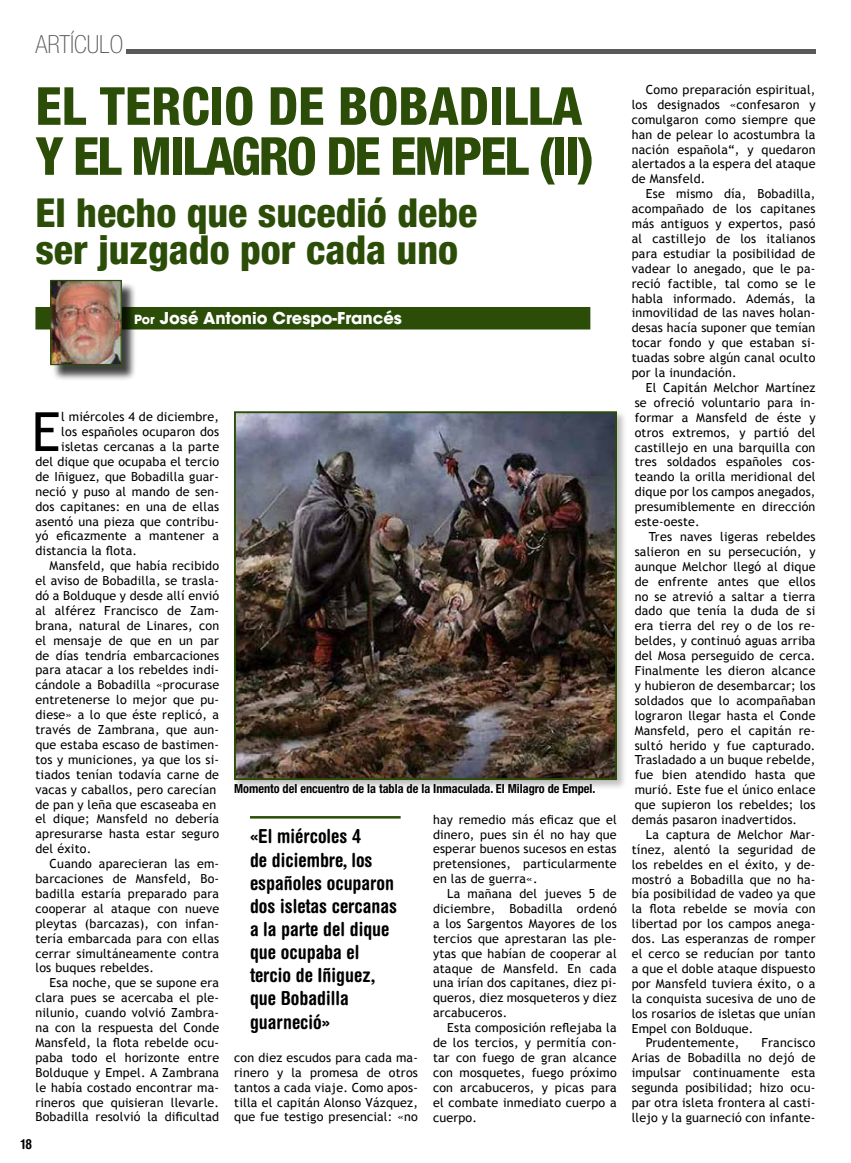
<style>
.page{position:relative;width:851px;height:1163px;background:#fff}
.page>*{position:absolute;margin:0;border:0;box-sizing:border-box;transform-origin:0 0}
.t1{font:54.12px "Trebuchet MS";color:#000}
.t2{font:800 condensed 52.5px/50px "Helvetica Neue LT Std";color:#2b4d07}
.t3{font:800 condensed 40px/37.5px "Helvetica Neue LT Std";color:#2b4d07}
.t4{font:100 condensed 25px "Helvetica Neue LT Std";color:#58595b}
.t5{font:700 condensed 19.38px/23.1px "Helvetica Rounded LT Std";color:#000}
.t6{font:700 16.25px "ITC Avant Garde Std";color:#fff}
.t7{font:700 condensed 13.75px "Helvetica Rounded LT Std";color:#000}
.t8{font:12.5px/14.9px "Trebuchet MS";letter-spacing:.015em;color:#000;text-align:justify}
.t9{font:700 condensed 12.5px "Helvetica Neue LT Std";color:#000}
.s1{font-size:12.5px}
</style>
<div class="page">
<hr style="left:126px;top:50px;width:689px;height:4px;background:#58595b">
<div style="left:35px;top:307px;width:555px;height:22px;background:#2b4d07"></div>
<div style="left:52px;top:282px;width:85px;height:99px;background:#000;opacity:.75"></div>
<img style="left:52px;top:282px;width:68px;height:81px">
<div style="left:50px;top:280px;width:72px;height:85px;border:1px solid #2b4d07"></div>
<hr style="left:250px;top:816px;width:150px;height:2px;background:#2b4d07">
<div style="left:232px;top:409px;width:395px;height:381px;background:#000;opacity:.25"></div>
<img style="left:237px;top:414px;width:377px;height:363px">
<div style="left:234px;top:411px;width:383px;height:369px;border:2px solid #2b4d07"></div>
<h3 class="t4" style="left:35px;top:30px;width:89px">ARTÍCULO</h3>
<h2 class="t2" style="left:35px;top:80px;width:560px">El Tercio de Bobadilla y el Milagro de Empel (II)</h2>
<h3 class="t3" style="left:35px;top:193px;width:443px">El hecho que sucedió debe ser juzgado por cada uno</h3>
<h3 class="t6" style="left:134px;top:308px;width:269px"><span class="s1">Por</span> José Antonio Crespo-Francés</h3>
<h1 class="t1" style="left:31px;top:400px;width:30px">E</h1>
<p class="t8" style="left:61px;top:409px;width:159px">l miércoles 4 de diciembre,</p>
<p class="t8" style="left:61px;top:424px;width:159px">los españoles ocuparon dos</p>
<p class="t8" style="left:61px;top:439px;width:159px">isletas cercanas a la parte</p>
<p class="t8" style="left:35px;top:454px;width:185px">del dique que ocupaba el tercio</p>
<p class="t8" style="left:35px;top:469px;width:185px">de Iñiguez, que Bobadilla guar-</p>
<p class="t8" style="left:35px;top:484px;width:185px">neció y puso al mando de sen-</p>
<p class="t8" style="left:35px;top:499px;width:185px">dos capitanes: en una de ellas</p>
<p class="t8" style="left:35px;top:513px;width:185px">asentó una pieza que contribu-</p>
<p class="t8" style="left:35px;top:528px;width:185px">yó eficazmente a mantener a</p>
<p class="t8" style="left:35px;top:543px;width:103px">distancia la flota.</p>
<p class="t8" style="left:50px;top:558px;width:171px">Mansfeld, que había recibido</p>
<p class="t8" style="left:35px;top:573px;width:185px">el aviso de Bobadilla, se trasla-</p>
<p class="t8" style="left:35px;top:588px;width:185px">dó a Bolduque y desde allí envió</p>
<p class="t8" style="left:35px;top:603px;width:185px">al alférez Francisco de Zam-</p>
<p class="t8" style="left:35px;top:618px;width:185px">brana, natural de Linares, con</p>
<p class="t8" style="left:35px;top:633px;width:185px">el mensaje de que en un par</p>
<p class="t8" style="left:35px;top:647px;width:185px">de días tendría embarcaciones</p>
<p class="t8" style="left:35px;top:662px;width:185px">para atacar a los rebeldes indi-</p>
<p class="t8" style="left:35px;top:677px;width:185px">cándole a Bobadilla «procurase</p>
<p class="t8" style="left:35px;top:692px;width:185px">entretenerse lo mejor que pu-</p>
<p class="t8" style="left:35px;top:707px;width:185px">diese» a lo que éste replicó, a</p>
<p class="t8" style="left:35px;top:722px;width:185px">través de Zambrana, que aun-</p>
<p class="t8" style="left:35px;top:737px;width:185px">que estaba escaso de bastimen-</p>
<p class="t8" style="left:35px;top:752px;width:185px">tos y municiones, ya que los si-</p>
<p class="t8" style="left:35px;top:767px;width:185px">tiados tenían todavía carne de</p>
<p class="t8" style="left:35px;top:781px;width:182px">vacas y caballos, pero carecían</p>
<p class="t8" style="left:35px;top:796px;width:182px">de pan y leña que escaseaba en</p>
<p class="t8" style="left:35px;top:811px;width:185px">el dique; Mansfeld no debería</p>
<p class="t8" style="left:35px;top:826px;width:185px">apresurarse hasta estar seguro</p>
<p class="t8" style="left:35px;top:841px;width:57px">del éxito.</p>
<p class="t8" style="left:50px;top:856px;width:171px">Cuando aparecieran las em-</p>
<p class="t8" style="left:35px;top:871px;width:185px">barcaciones de Mansfeld, Bo-</p>
<p class="t8" style="left:35px;top:886px;width:185px">badilla estaría preparado para</p>
<p class="t8" style="left:35px;top:901px;width:185px">cooperar al ataque con nueve</p>
<p class="t8" style="left:35px;top:915px;width:185px">pleytas (barcazas), con infan-</p>
<p class="t8" style="left:35px;top:930px;width:185px">tería embarcada para con ellas</p>
<p class="t8" style="left:35px;top:945px;width:185px">cerrar simultáneamente contra</p>
<p class="t8" style="left:35px;top:960px;width:120px">los buques rebeldes.</p>
<p class="t8" style="left:50px;top:975px;width:171px">Esa noche, que se supone era</p>
<p class="t8" style="left:35px;top:990px;width:185px">clara pues se acercaba el ple-</p>
<p class="t8" style="left:35px;top:1005px;width:185px">nilunio, cuando volvió Zambra-</p>
<p class="t8" style="left:35px;top:1020px;width:185px">na con la respuesta del Conde</p>
<p class="t8" style="left:35px;top:1035px;width:185px">Mansfeld, la flota rebelde ocu-</p>
<p class="t8" style="left:35px;top:1049px;width:185px">paba todo el horizonte entre</p>
<p class="t8" style="left:35px;top:1064px;width:185px">Bolduque y Empel. A Zambrana</p>
<p class="t8" style="left:35px;top:1079px;width:185px">le había costado encontrar ma-</p>
<p class="t8" style="left:35px;top:1094px;width:185px">rineros que quisieran llevarle.</p>
<p class="t8" style="left:35px;top:1109px;width:185px">Bobadilla resolvió la dificultad</p>
<p class="t7" style="left:21px;top:1135px;width:13px">18</p>
<p class="t9" style="left:234px;top:780px;width:363px">Momento del encuentro de la tabla de la Inmaculada. El Milagro de Empel.</p>
<h3 class="t5" style="left:250px;top:824px;width:148px">«El miércoles 4<br>de diciembre, los españoles ocuparon dos isletas cercanas a la parte del dique que ocupaba el tercio de Iñiguez, que Bobadilla guarneció»</h3>
<p class="t8" style="left:433px;top:811px;width:185px">hay remedio más eficaz que el dinero, pues sin él no hay que esperar buenos sucesos en estas pretensiones, particularmente en las de guerra«.</p>
<p class="t8" style="left:433px;top:886px;width:185px;text-indent:14px">La mañana del jueves 5 de diciembre, Bobadilla ordenó a los Sargentos Mayores de los tercios que aprestaran las ple&shy;ytas que habían de cooperar al ataque de Mansfeld. En cada una irían dos capitanes, diez pi&shy;queros, diez mosqueteros y diez arcabuceros.</p>
<p class="t8" style="left:433px;top:1020px;width:185px;text-indent:14px">Esta composición reflejaba la de los tercios, y permitía con&shy;tar con fuego de gran alcance con mosquetes, fuego próximo con arcabuceros, y picas para el combate inmediato cuerpo a cuerpo.</p>
<p class="t8" style="left:234px;top:1049px;width:185px">con diez escudos para cada ma&shy;rinero y la promesa de otros tantos a cada viaje. Como apos&shy;tilla el capitán Alonso Vázquez, que fue testigo presencial: «no</p>
<p class="t8" style="left:631px;top:82px;width:185px;text-indent:14px">Como preparación espiritual, los designados «confesaron y comulgaron como siempre que han de pelear lo acostumbra la nación española“, y quedaron alertados a la espera del ataque de Mansfeld.</p>
<p class="t8" style="left:631px;top:186px;width:185px;text-indent:14px">Ese mismo día, Bobadilla, acompañado de los capitanes más antiguos y expertos, pasó al castillejo de los italianos para estudiar la posibilidad de vadear lo anegado, que le pa&shy;reció factible, tal como se le habla informado. Además, la inmovilidad de las naves holan&shy;desas hacía suponer que temían tocar fondo y que estaban si&shy;tuadas sobre algún canal oculto por la inundación.</p>
<p class="t8" style="left:634px;top:380px;width:182px;text-indent:11px">El Capitán Melchor Martínez se ofreció voluntario para in&shy;formar a Mansfeld de éste y otros extremos, y partió del castillejo en una barquilla con tres soldados españoles cos&shy;teando la orilla meridional del dique por los campos anegados, presumiblemente en dirección este-oeste.</p>
<p class="t8" style="left:631px;top:529px;width:185px;text-indent:17px">Tres naves ligeras rebeldes salieron en su persecución, y aunque Melchor llegó al dique de enfrente antes que ellos no se atrevió a saltar a tierra dado que tenía la duda de si era tierra del rey o de los re&shy;beldes, y continuó aguas arriba del Mosa perseguido de cerca.<br>Finalmente les dieron alcance y hubieron de desembarcar; los soldados que lo acompañaban lograron llegar hasta el Conde Mansfeld, pero el capitán re&shy;sultó herido y fue capturado.<br>Trasladado a un buque rebelde, fue bien atendido hasta que murió. Este fue el único enlace que supieron los rebeldes; los demás pasaron inadvertidos.</p>
<p class="t8" style="left:646px;top:827px;width:171px">La captura de Melchor Mar-</p>
<p class="t8" style="left:631px;top:842px;width:185px">tínez, alentó la seguridad de</p>
<p class="t8" style="left:631px;top:856px;width:185px">los rebeldes en el éxito, y de-</p>
<p class="t8" style="left:631px;top:871px;width:185px">mostró a Bobadilla que no ha-</p>
<p class="t8" style="left:631px;top:886px;width:185px">bía posibilidad de vadeo ya que</p>
<p class="t8" style="left:631px;top:901px;width:185px">la flota rebelde se movía con</p>
<p class="t8" style="left:631px;top:916px;width:185px">libertad por los campos anega-</p>
<p class="t8" style="left:631px;top:931px;width:185px">dos. Las esperanzas de romper</p>
<p class="t8" style="left:631px;top:946px;width:185px">el cerco se reducían por tanto</p>
<p class="t8" style="left:631px;top:961px;width:185px">a que el doble ataque dispuesto</p>
<p class="t8" style="left:631px;top:976px;width:185px">por Mansfeld tuviera éxito, o a</p>
<p class="t8" style="left:631px;top:990px;width:185px">la conquista sucesiva de uno de</p>
<p class="t8" style="left:631px;top:1005px;width:185px">los rosarios de isletas que unían</p>
<p class="t8" style="left:631px;top:1020px;width:123px">Empel con Bolduque.</p>
<p class="t8" style="left:646px;top:1035px;width:95px">Prudentemente,</p>
<p class="t8" style="left:631px;top:1035px;width:185px;text-indent:130px">Francisco Arias de Bobadilla no dejó de impulsar continuamente esta segunda posibilidad; hizo ocu&shy;par otra isleta frontera al casti&shy;llejo y la guarneció con infante-</p>
</div>
